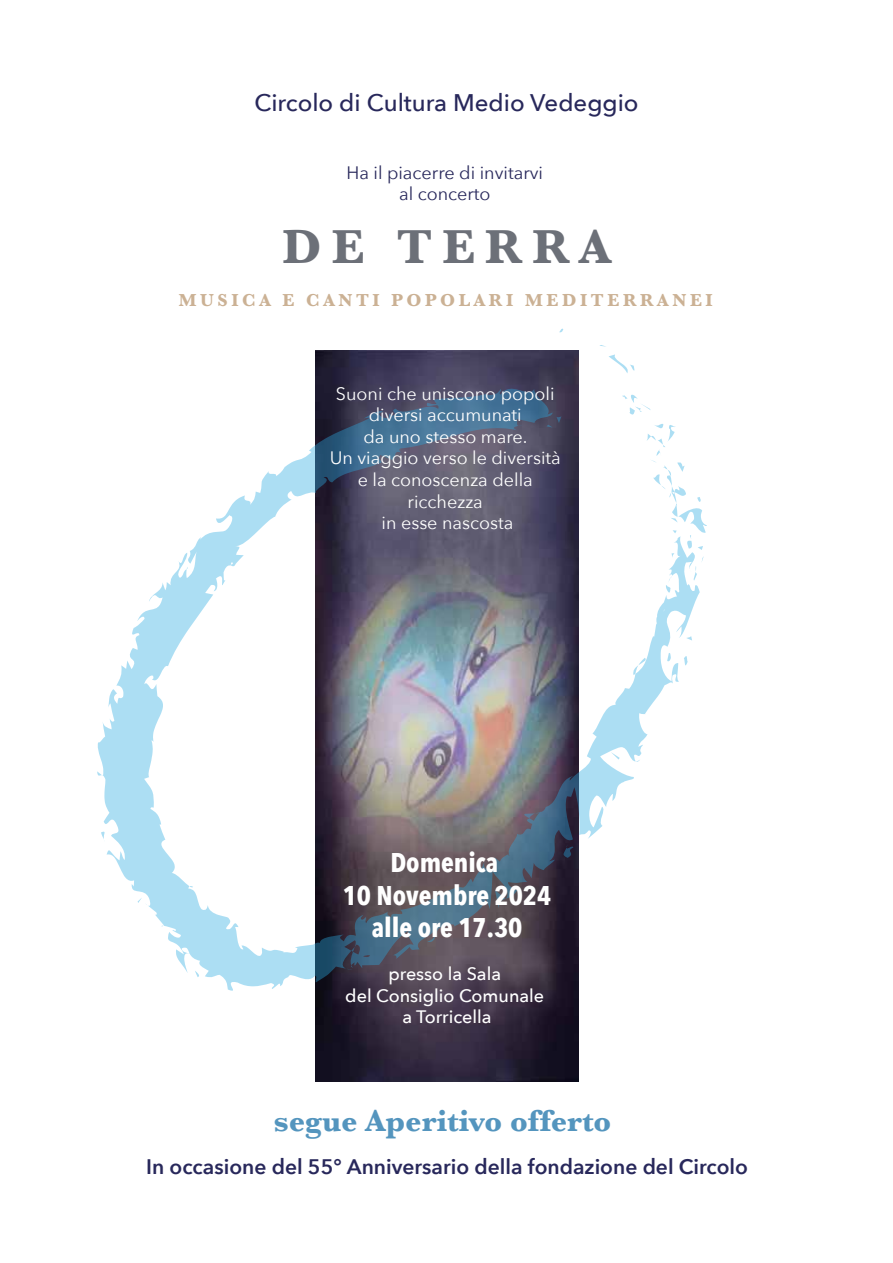
<style>
.page{position:relative;width:893px;height:1263px;background:#fff}
.page>*{position:absolute;margin:0;border:0;box-sizing:border-box;transform-origin:0 0}
.t1{font:700 49.5px "Baskerville";letter-spacing:.2em;color:#6c7078}
.t2{font:700 31.5px "Baskerville";color:#5495be}
.t3{font:700 27px/32.4px "Avenir Next Condensed";color:#fff;text-align:center}
.t4{font:500 24px "Avenir Next";color:#28285b}
.t5{font:600 21px "Avenir Next";color:#28285b}
.t6{font:18px/21.6px "Avenir Next";color:#fff;text-align:center}
.t7{font:500 18px/21.6px "Avenir Next";color:#fff;text-align:center}
.t8{font:18px/21.6px "Avenir Next";color:#28285b;text-align:center}
.t9{font:700 18px "Baskerville";letter-spacing:.2em;color:#cbb194}
</style>
<div class="page">
<img style="left:315px;top:350px;width:264px;height:731px">
<svg style="left:559px;top:329px;width:5px;height:4px"></svg>
<svg style="left:609px;top:354px;width:25px;height:19px"></svg>
<img style="left:97px;top:380px;width:602px;height:611px">
<svg style="left:346px;top:965px;width:7px;height:5px"></svg>
<svg style="left:97px;top:771px;width:6px;height:7px"></svg>
<svg style="left:636px;top:759px;width:4px;height:3px"></svg>
<svg style="left:646px;top:422px;width:61px;height:172px"></svg>
<svg style="left:667px;top:652px;width:4px;height:10px"></svg>
<svg style="left:686px;top:636px;width:6px;height:4px"></svg>
<svg style="left:684px;top:652px;width:4px;height:19px"></svg>
<svg style="left:611px;top:752px;width:9px;height:7px"></svg>
<svg style="left:563px;top:844px;width:10px;height:14px"></svg>
<svg style="left:546px;top:416px;width:15px;height:11px"></svg>
<svg style="left:195px;top:970px;width:4px;height:7px"></svg>
<svg style="left:138px;top:897px;width:10px;height:8px"></svg>
<svg style="left:101px;top:831px;width:4px;height:11px"></svg>
<h3 class="t4" style="left:254px;top:83px;width:386px">Circolo di Cultura Medio Vedeggio</h3>
<p class="t8" style="left:346px;top:161px;width:198px">Ha il piacerre di invitarvi al concerto</p>
<h1 class="t1" style="left:282px;top:212px;width:330px">DE TERRA</h1>
<p class="t9" style="left:179px;top:287px;width:536px">MUSICA E CANTI POPOLARI MEDITERRANEI</p>
<p class="t6" style="left:330px;top:382px;width:233px">Suoni che uniscono popoli diversi accumunati<br>da uno stesso mare.<br>Un viaggio verso le diversità e la conoscenza della ricchezza<br>in esse nascosta</p>
<h3 class="t3" style="left:343px;top:846px;width:210px">Domenica<br>10 Novembre 2024 alle ore 17.30</h3>
<p class="t7" style="left:345px;top:962px;width:200px">presso la Sala<br>del Consiglio Comunale a Torricella</p>
<h2 class="t2" style="left:274px;top:1099px;width:339px">segue Aperitivo offerto</h2>
<p class="t5" style="left:146px;top:1149px;width:603px">In occasione del 55° Anniversario della fondazione del Circolo</p>
</div>
